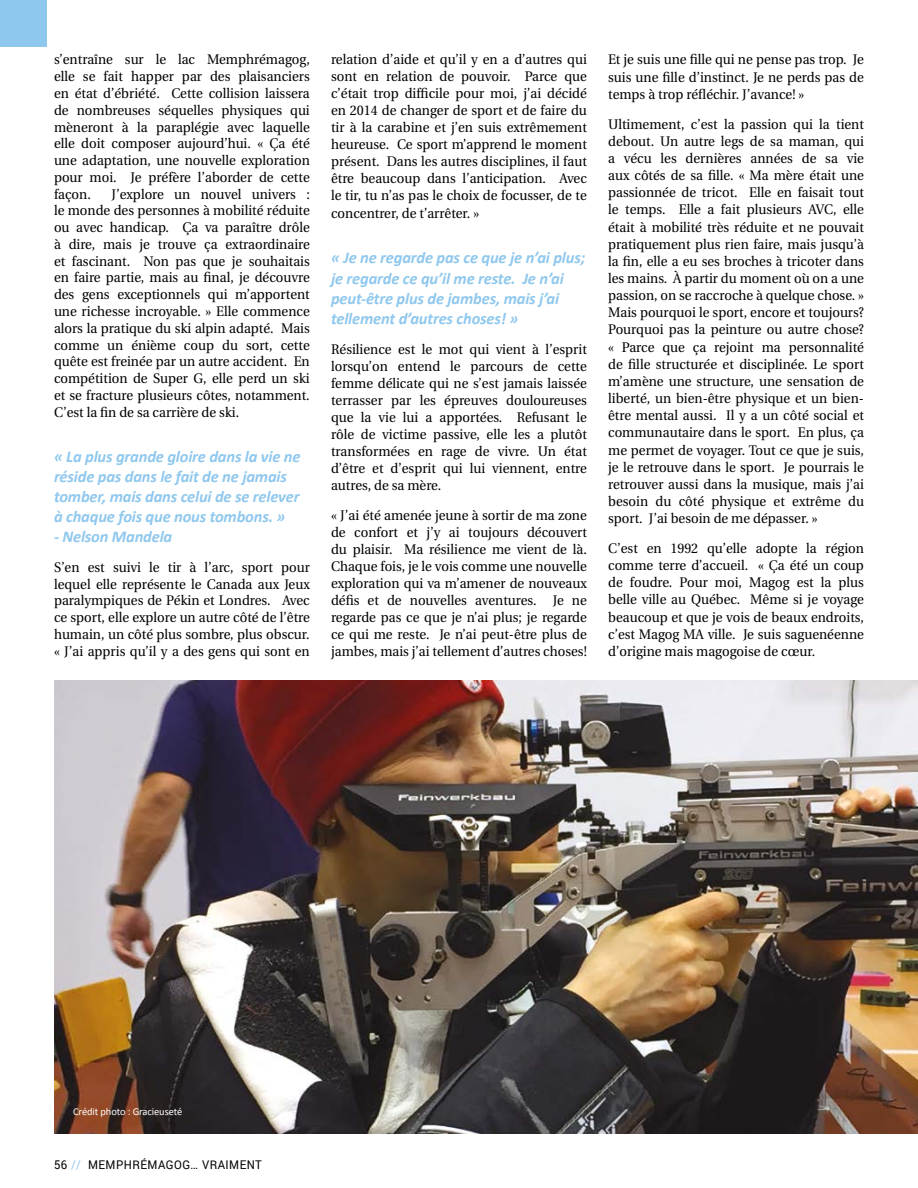
<style>
.page{position:relative;width:918px;height:1188px;background:#fff}
.page>*{position:absolute;margin:0;border:0;box-sizing:border-box;transform-origin:0 0}
.t1{font:italic 700 16.5px/20px "Calibri";letter-spacing:-.01em;color:#8fc8ee}
.t2{font:13.8px/17.1px "Utopia";color:#000;text-align:justify;scale:.95 1}
.t3{font:12px "Roboto";letter-spacing:.04em;color:#000;scale:.95 1}
.t4{font:10.5px "Calibri";letter-spacing:-.01em;color:#fff}
.s1{color:#8fc8ee}
</style>
<div class="page">
<div style="left:0;top:0;width:47px;height:47px;background:#8fc8ee"></div>
<img style="left:54px;top:681px;width:864px;height:453px">
<p class="t2" style="left:54px;top:52px;width:271px">s’entraîne sur le lac Memphrémagog, elle se fait happer par des plaisanciers en état d’ébriété. Cette collision laissera de nombreuses séquelles physiques qui mèneront à la paraplégie avec laquelle elle doit composer aujourd’hui. « Ça été une adaptation, une nouvelle exploration pour moi. Je préfère l’aborder de cette façon.</p>
<p class="t2" style="left:54px;top:186px;width:271px;text-indent:58px">J’explore un nouvel univers : le monde des personnes à mobilité réduite ou avec handicap. Ça va paraître drôle à dire, mais je trouve ça extraordinaire et fascinant. Non pas que je souhaitais en faire partie, mais au final, je découvre des gens exceptionnels qui m’apportent une richesse incroyable. » Elle commence alors la pratique du ski alpin adapté. Mais comme un énième coup du sort, cette quête est freinée par un autre accident. En compétition de Super G, elle perd un ski et se fracture plusieurs côtes, notamment.<br>C’est la fin de sa carrière de ski.</p>
<p class="t1" style="left:54px;top:446px;width:248px">« La plus grande gloire dans la vie ne réside pas dans le fait de ne jamais tomber, mais dans celui de se relever à chaque fois que nous tombons. »</p>
<p class="t1" style="left:54px;top:526px;width:120px">- Nelson Mandela</p>
<p class="t2" style="left:54px;top:559px;width:271px">S’en est suivi le tir à l’arc, sport pour lequel elle représente le Canada aux Jeux paralympiques de Pékin et Londres. Avec ce sport, elle explore un autre côté de l’être humain, un côté plus sombre, plus obscur. « J’ai appris qu’il y a des gens qui sont en</p>
<p class="t2" style="left:331px;top:52px;width:271px">relation d’aide et qu’il y en a d’autres qui sont en relation de pouvoir. Parce que c’était trop difficile pour moi, j’ai décidé en 2014 de changer de sport et de faire du tir à la carabine et j’en suis extrêmement heureuse. Ce sport m’apprend le moment présent. Dans les autres disciplines, il faut être beaucoup dans l’anticipation. Avec le tir, tu n’as pas le choix de focusser, de te concentrer, de t’arrêter. »</p>
<p class="t1" style="left:331px;top:247px;width:256px">« Je ne regarde pas ce que je n’ai plus; je regarde ce qu’il me reste. Je n’ai peut-être plus de jambes, mais j’ai tellement d’autres choses! »</p>
<p class="t2" style="left:331px;top:341px;width:271px">Résilience est le mot qui vient à l’esprit lorsqu’on entend le parcours de cette femme délicate qui ne s’est jamais laissée terrasser par les épreuves douloureuses que la vie lui a apportées. Refusant le rôle de victime passive, elle les a plutôt transformées en rage de vivre. Un état d’être et d’esprit qui lui viennent, entre autres, de sa mère.</p>
<p class="t2" style="left:331px;top:507px;width:271px">« J’ai été amenée jeune à sortir de ma zone de confort et j’y ai toujours découvert du plaisir. Ma résilience me vient de là.<br>Chaque fois, je le vois comme une nouvelle exploration qui va m’amener de nouveaux défis et de nouvelles aventures. Je ne regarde pas ce que je n’ai plus; je regarde ce qui me reste. Je n’ai peut-être plus de jambes, mais j’ai tellement d’autres choses!</p>
<p class="t2" style="left:608px;top:52px;width:271px">Et je suis une fille qui ne pense pas trop. Je suis une fille d’instinct. Je ne perds pas de temps à trop réfléchir. J’avance! »</p>
<p class="t2" style="left:608px;top:116px;width:271px">Ultimement, c’est la passion qui la tient debout. Un autre legs de sa maman, qui a vécu les dernières années de sa vie aux côtés de sa fille. « Ma mère était une passionnée de tricot. Elle en faisait tout le temps. Elle a fait plusieurs AVC, elle était à mobilité très réduite et ne pouvait pratiquement plus rien faire, mais jusqu’à la fin, elle a eu ses broches à tricoter dans les mains. À partir du moment où on a une passion, on se raccroche à quelque chose. » Mais pourquoi le sport, encore et toujours?<br>Pourquoi pas la peinture ou autre chose? « Parce que ça rejoint ma personnalité de fille structurée et disciplinée. Le sport m’amène une structure, une sensation de liberté, un bien-être physique et un bien&shy;être mental aussi. Il y a un côté social et communautaire dans le sport. En plus, ça me permet de voyager. Tout ce que je suis, je le retrouve dans le sport. Je pourrais le retrouver aussi dans la musique, mais j’ai besoin du côté physique et extrême du sport. J’ai besoin de me dépasser. »</p>
<p class="t2" style="left:608px;top:540px;width:271px">C’est en 1992 qu’elle adopte la région comme terre d’accueil. « Ça été un coup de foudre. Pour moi, Magog est la plus belle ville au Québec. Même si je voyage beaucoup et que je vois de beaux endroits, c’est Magog MA ville. Je suis saguenéenne d’origine mais magogoise de cœur.</p>
<p class="t4" style="left:73px;top:1105px;width:111px">Crédit photo : Gracieuseté</p>
<p class="t3" style="left:54px;top:1156px;width:220px">56 <span class="s1">//</span> MEMPHRÉMAGOG… VRAIMENT</p>
</div>
